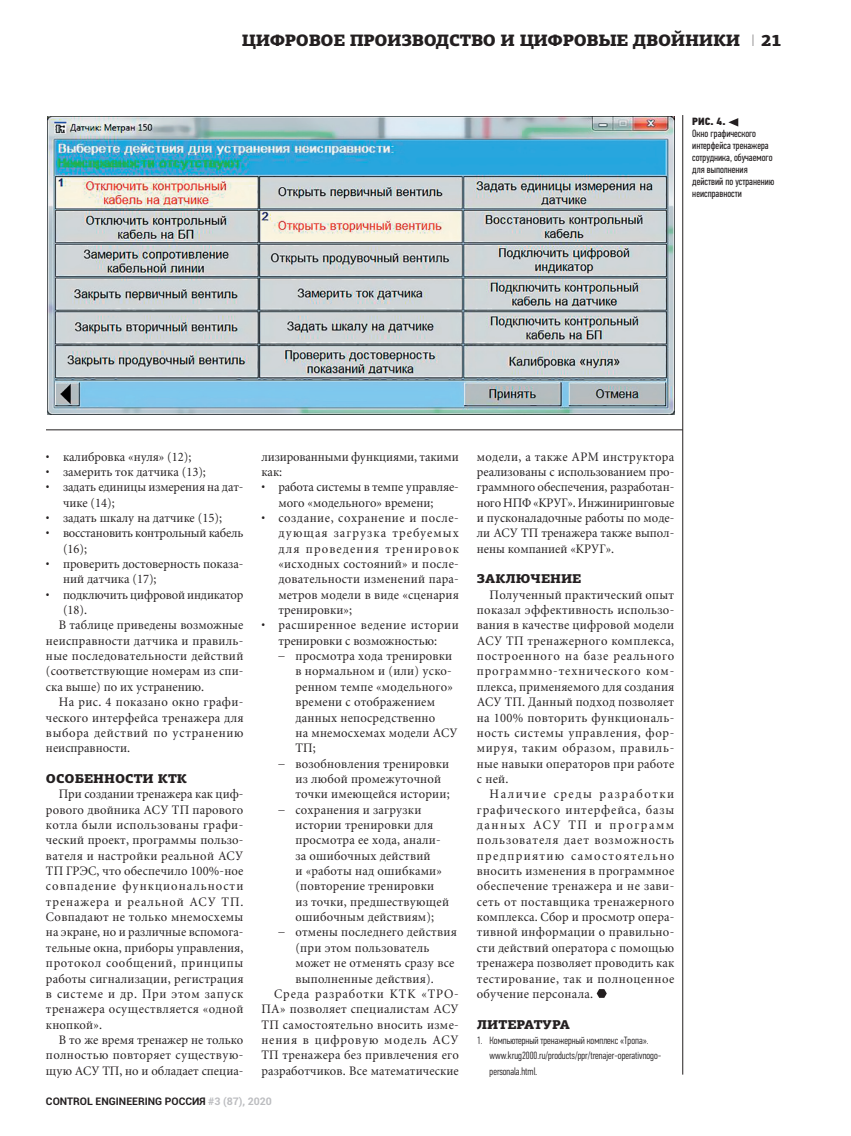
<style>
.page{position:relative;width:851px;height:1136px;background:#fff}
.page>*{position:absolute;margin:0;border:0;box-sizing:border-box;transform-origin:0 0}
.t1{font:900 16.5px "PF Agora Slab Pro";letter-spacing:-.02em;color:#231f20}
.t2{font:12.75px/15.3px "Miniature";letter-spacing:.015em;color:#231f20;text-align:justify;scale:.96 1}
.t3{font:12.75px/15.3px "Miniature";letter-spacing:-.01em;color:#231f20;scale:.96 1}
.t4{font:12.75px/15.3px "Miniature";letter-spacing:-.015em;color:#231f20;scale:.96 1}
.t5{font:12.75px/15.3px "Miniature";letter-spacing:-.005em;color:#231f20;scale:.96 1}
.t6{font:12.75px "Miniature";letter-spacing:.07em;color:#231f20;scale:.96 1}
.t7{font:900 12.75px "PF Agora Slab Pro";color:#231f20}
.t8{font:12.75px "Miniature";letter-spacing:.055em;color:#231f20;scale:.96 1}
.t9{font:300 10.5px/15.3px "PF Din Text Comp Pro";color:#231f20}
.t10{font:10.5px/12px "PF Din Text Comp Pro";color:#231f20}
.t11{font:700 10.5px "Roboto";color:#231f20}
.t12{font:10.5px "PF Din Text Cond Pro X Black";color:#231f20}
.s1{font-family:"PF Din Text Pro";font-weight:100}
.s2{color:#bcbdc0}
</style>
<div class="page">
<svg style="left:596px;top:989px;width:10px;height:8px"></svg>
<img style="left:47px;top:117px;width:627px;height:297px">
<svg style="left:728px;top:118px;width:10px;height:8px"></svg>
<hr style="left:682px;top:115px;width:1px;height:959px;background:#231f20">
<hr style="left:46px;top:429px;width:636px;height:1px;background:#231f20">
<p class="t1" style="left:242px;top:31px;width:500px">ЦИФРОВОЕ ПРОИЗВОДСТВО И ЦИФРОВЫЕ ДВОЙНИКИ</p>
<p class="t1" style="left:751px;top:31px;width:32px"><span class="s1">I</span> 21</p>
<p class="t12" style="left:692px;top:115px;width:35px">РИС. 4.</p>
<p class="t10" style="left:692px;top:127px;width:83px">Окно графического интерфейса тренажера сотрудника, обучаемого для выполнения действий по устранению неисправности</p>
<p class="t2" style="left:46px;top:450px;width:153px">• калибровка «нуля» (12);</p>
<p class="t2" style="left:46px;top:466px;width:168px">• замерить ток датчика (13);</p>
<p class="t3" style="left:63px;top:481px;width:189px;text-indent:-17px">• задать единицы измерения на дат&shy;чике (14);</p>
<p class="t2" style="left:46px;top:512px;width:185px">• задать шкалу на датчике (15);</p>
<p class="t4" style="left:63px;top:527px;width:189px;text-indent:-17px">• восстановить контрольный кабель (16);</p>
<p class="t2" style="left:63px;top:558px;width:189px;text-indent:-17px">• проверить достоверность показа&shy;ний датчика (17);</p>
<p class="t4" style="left:46px;top:588px;width:207px">• подключить цифровой индикатор</p>
<p class="t2" style="left:63px;top:604px;width:27px">(18).</p>
<p class="t2" style="left:59px;top:619px;width:194px">В таблице приведены возможные</p>
<p class="t2" style="left:46px;top:634px;width:207px">неисправности датчика и правиль-</p>
<p class="t2" style="left:46px;top:650px;width:207px">ные последовательности действий</p>
<p class="t2" style="left:46px;top:665px;width:207px">(соответствующие номерам из спи-</p>
<p class="t2" style="left:46px;top:680px;width:166px">ска выше) по их устранению.</p>
<p class="t2" style="left:59px;top:696px;width:194px">На рис. 4 показано окно графи-</p>
<p class="t2" style="left:46px;top:711px;width:207px">ческого интерфейса тренажера для</p>
<p class="t8" style="left:46px;top:728px;width:207px">выбора действий по устранению</p>
<p class="t2" style="left:46px;top:742px;width:89px">неисправности.</p>
<p class="t7" style="left:46px;top:771px;width:143px">ОСОБЕННОСТИ КТК</p>
<p class="t2" style="left:46px;top:788px;width:207px;text-indent:13px">При создании тренажера как циф&shy;рового двойника АСУ ТП парового котла были использованы графи&shy;ческий проект, программы пользо&shy;вателя и настройки реальной АСУ ТП ГРЭС, что обеспечило 100%-ное совпадение функциональности тренажера и реальной АСУ ТП.<br>Совпадают не только мнемосхемы на экране, но и различные вспомога&shy;тельные окна, приборы управления, протокол сообщений, принципы работы сигнализации, регистрация в системе и др. При этом запуск тренажера осуществляется «одной кнопкой».</p>
<p class="t2" style="left:46px;top:1033px;width:207px;text-indent:13px">В то же время тренажер не только полностью повторяет существую&shy;щую АСУ ТП, но и обладает специа-</p>
<p class="t3" style="left:261px;top:450px;width:207px">лизированными функциями, такими как:</p>
<p class="t5" style="left:278px;top:481px;width:189px;text-indent:-17px">• работа системы в темпе управляе&shy;мого «модельного» времени;</p>
<p class="t2" style="left:278px;top:512px;width:189px;text-indent:-17px">• создание, сохранение и после&shy;дующая загрузка требуемых для проведения тренировок «исходных состояний» и после&shy;довательности изменений пара&shy;метров модели в виде «сценария тренировки»;</p>
<p class="t2" style="left:261px;top:619px;width:207px;text-align:center">• расширенное ведение истории тренировки с возможностью:</p>
<p class="t2" style="left:295px;top:650px;width:170px;text-align:left;text-indent:-17px">– просмотра хода тренировки в нормальном и (или) уско&shy;ренном темпе «модельного» времени с отображением данных непосредственно<br>на мнемосхемах модели АСУ<br>ТП;</p>
<p class="t2" style="left:295px;top:757px;width:162px;text-align:left;text-indent:-17px">– возобновления тренировки из любой промежуточной точки имеющейся истории;</p>
<p class="t2" style="left:295px;top:803px;width:161px;text-align:left;text-indent:-17px">– сохранения и загрузки истории тренировки для просмотра ее хода, анали&shy;за ошибочных действий<br>и «работы над ошибками» (повторение тренировки из точки, предшествующей ошибочным действиям);</p>
<p class="t2" style="left:278px;top:926px;width:187px">– отмены последнего действия</p>
<p class="t2" style="left:295px;top:941px;width:141px">(при этом пользователь</p>
<p class="t2" style="left:295px;top:956px;width:167px">может не отменять сразу все</p>
<p class="t2" style="left:295px;top:972px;width:146px">выполненные действия).</p>
<p class="t6" style="left:274px;top:989px;width:194px">Среда разработки КТК «ТРО-</p>
<p class="t2" style="left:261px;top:1002px;width:207px">ПА» позволяет специалистам АСУ</p>
<p class="t2" style="left:261px;top:1018px;width:207px">ТП самостоятельно вносить изме-</p>
<p class="t6" style="left:261px;top:1035px;width:207px">нения в цифровую модель АСУ</p>
<p class="t2" style="left:261px;top:1049px;width:207px">ТП тренажера без привлечения его</p>
<p class="t2" style="left:261px;top:1064px;width:207px">разработчиков. Все математические</p>
<p class="t11" style="left:46px;top:1093px;width:227px">CONTROL ENGINEERING РОССИЯ <span class="s2">#3 (87), 2020</span></p>
<p class="t2" style="left:477px;top:450px;width:207px">модели, а также АРМ инструктора реализованы с использованием про&shy;граммного обеспечения, разработан&shy;ного НПФ «КРУГ». Инжиниринговые и пусконаладочные работы по моде&shy;ли АСУ ТП тренажера также выпол&shy;нены компанией «КРУГ».</p>
<p class="t7" style="left:477px;top:571px;width:106px">ЗАКЛЮЧЕНИЕ</p>
<p class="t2" style="left:477px;top:588px;width:207px;text-indent:13px">Полученный практический опыт показал эффективность использо&shy;вания в качестве цифровой модели АСУ ТП тренажерного комплекса, построенного на базе реального программно-технического ком&shy;плекса, применяемого для создания АСУ ТП. Данный подход позволяет на 100% повторить функциональ&shy;ность системы управления, фор&shy;мируя, таким образом, правиль&shy;ные навыки операторов при работе с ней.</p>
<p class="t2" style="left:477px;top:788px;width:207px;text-indent:13px">Наличие среды разработки графического интерфейса, базы данных АСУ ТП и программ пользователя дает возможность предприятию самостоятельно вносить изменения в программное обеспечение тренажера и не зави&shy;сеть от поставщика тренажерного комплекса. Сбор и просмотр опера&shy;тивной информации о правильно&shy;сти действий оператора с помощью тренажера позволяет проводить как тестирование, так и полноценное обучение персонала.</p>
<p class="t7" style="left:477px;top:1016px;width:95px">ЛИТЕРАТУРА</p>
<p class="t9" style="left:489px;top:1033px;width:173px;text-indent:-13px">1. Компьютерный тренажерный комплекс «Тропа». www.krug2000.ru/products/ppr/trenajer-operativnogo&shy;personala.html.</p>
</div>
